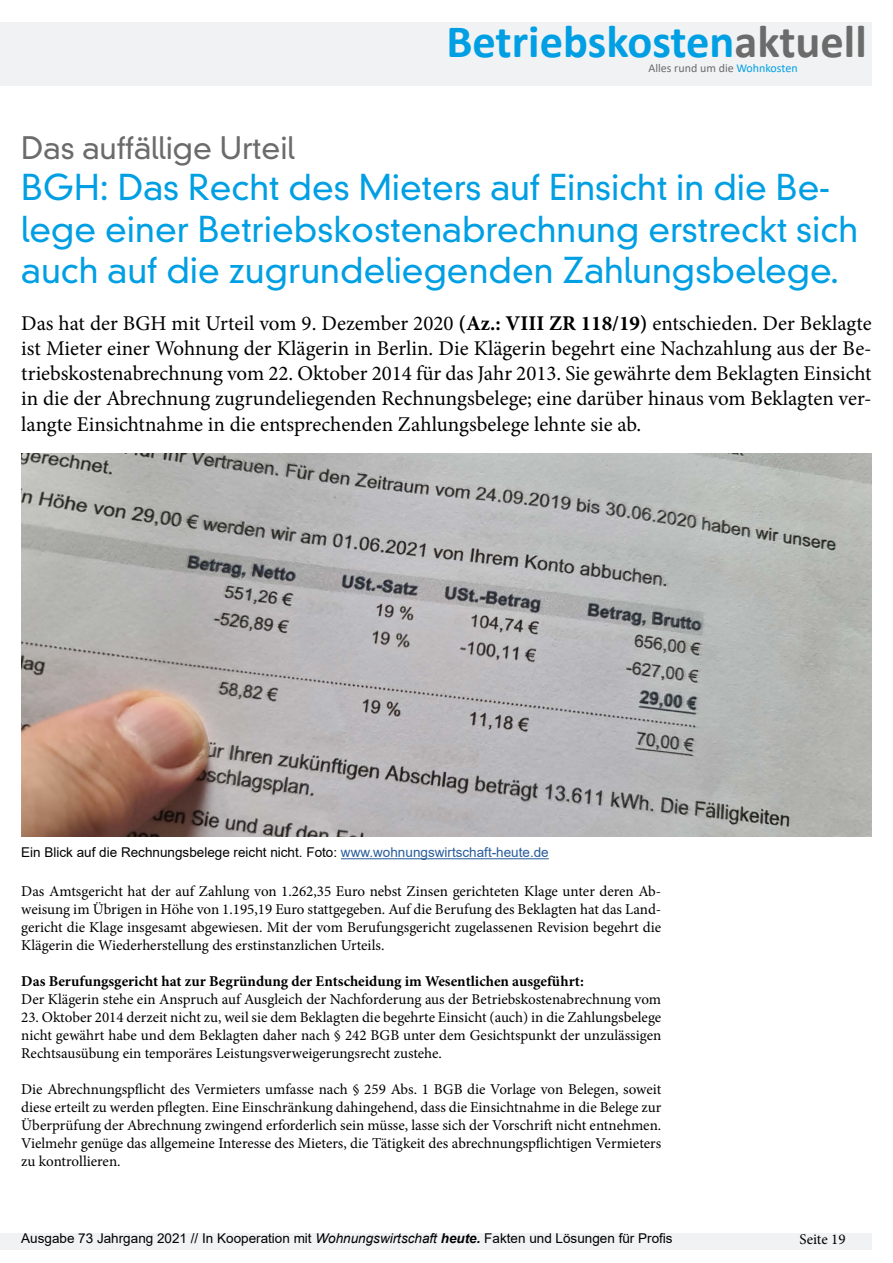
<style>
.page{position:relative;width:893px;height:1263px;background:#fff}
.page>*{position:absolute;margin:0;border:0;box-sizing:border-box;transform-origin:0 0}
.t1{font:700 46.5px "Calibri";color:#009fe3}
.t2{font:300 34.5px/41.4px "DIN Neuzeit Grotesk Std";color:#009fe3}
.t3{font:300 30px "DIN Neuzeit Grotesk Std";color:#6b6b6b}
.t4{font:21px/25.2px "Minion Pro";color:#000;text-align:justify}
.t5{font:15px/18px "Minion Pro";color:#000;text-align:justify}
.t6{font:700 15px "Minion Pro";color:#000}
.t7{font:13.5px "Arial";color:#000}
.t8{font:12px "Calibri";color:#6b6b6b}
.s1{color:#6b6b6b}
.s2{color:#009fe3}
.s3{font-weight:700}
.s4{color:#275b9b}
.s5{font-style:italic}
.s6{font-weight:700;font-style:italic}
</style>
<div class="page">
<div style="left:0;top:22px;width:872px;height:64px;background:#f1f2f3"></div>
<div style="left:0;top:1233px;width:872px;height:17px;background:#f1f2f3"></div>
<img style="left:21px;top:453px;width:851px;height:383px">
<hr style="left:341px;top:858px;width:208px;height:1px;background:#275b9b">
<h1 class="t1" style="left:446px;top:9px;width:422px">Betriebskosten<span class="s1">aktuell</span></h1>
<p class="t8" style="left:648px;top:59px;width:151px">Alles rund um die <span class="s2">Wohnkosten</span></p>
<h3 class="t3" style="left:21px;top:130px;width:275px">Das auffällige Urteil</h3>
<h2 class="t2" style="left:21px;top:167px;width:838px">BGH: Das Recht des Mieters auf Einsicht in die Be&shy;lege einer Betriebskostenabrechnung erstreckt sich auch auf die zugrundeliegenden Zahlungsbelege.</h2>
<p class="t4" style="left:21px;top:311px;width:852px">Das hat der BGH mit Urteil vom 9. Dezember 2020 <span class="s3">(Az.: VIII ZR 118/19)</span> entschieden. Der Beklagte ist Mieter einer Wohnung der Klägerin in Berlin. Die Klägerin begehrt eine Nachzahlung aus der Be&shy;triebskostenabrechnung vom 22. Oktober 2014 für das Jahr 2013. Sie gewährte dem Beklagten Einsicht in die der Abrechnung zugrundeliegenden Rechnungsbelege; eine darüber hinaus vom Beklagten ver&shy;langte Einsichtnahme in die entsprechenden Zahlungsbelege lehnte sie ab.</p>
<p class="t7" style="left:21px;top:843px;width:529px">Ein Blick auf die Rechnungsbelege reicht nicht. Foto: <span class="s4">www.wohnungswirtschaft-heute.de</span></p>
<p class="t5" style="left:21px;top:882px;width:641px">Das Amtsgericht hat der auf Zahlung von 1.262,35 Euro nebst Zinsen gerichteten Klage unter deren Ab&shy;weisung im Übrigen in Höhe von 1.195,19 Euro stattgegeben. Auf die Berufung des Beklagten hat das Land&shy;gericht die Klage insgesamt abgewiesen. Mit der vom Berufungsgericht zugelassenen Revision begehrt die Klägerin die Wiederherstellung des erstinstanzlichen Urteils.</p>
<p class="t6" style="left:21px;top:970px;width:564px">Das Berufungsgericht hat zur Begründung der Entscheidung im Wesentlichen ausgeführt:</p>
<p class="t5" style="left:21px;top:990px;width:641px">Der Klägerin stehe ein Anspruch auf Ausgleich der Nachforderung aus der Betriebskostenabrechnung vom</p>
<p class="t5" style="left:21px;top:1008px;width:641px">23. Oktober 2014 derzeit nicht zu, weil sie dem Beklagten die begehrte Einsicht (auch) in die Zahlungsbelege nicht gewährt habe und dem Beklagten daher nach § 242 BGB unter dem Gesichtspunkt der unzulässigen Rechtsausübung ein temporäres Leistungsverweigerungsrecht zustehe.</p>
<p class="t5" style="left:21px;top:1080px;width:641px">Die Abrechnungspflicht des Vermieters umfasse nach § 259 Abs. 1 BGB die Vorlage von Belegen, soweit diese erteilt zu werden pflegten. Eine Einschränkung dahingehend, dass die Einsichtnahme in die Belege zur Überprüfung der Abrechnung zwingend erforderlich sein müsse, lasse sich der Vorschrift nicht entnehmen.<br>Vielmehr genüge das allgemeine Interesse des Mieters, die Tätigkeit des abrechnungspflichtigen Vermieters zu kontrollieren.</p>
<p class="t7" style="left:21px;top:1229px;width:653px">Ausgabe 73 Jahrgang 2021 // In Kooperation mit <span class="s5">Wohnungswirtschaft</span> <span class="s6">heute.</span> Fakten und Lösungen für Profis</p>
<p class="t5" style="left:799px;top:1230px;width:48px">Seite 19</p>
</div>
